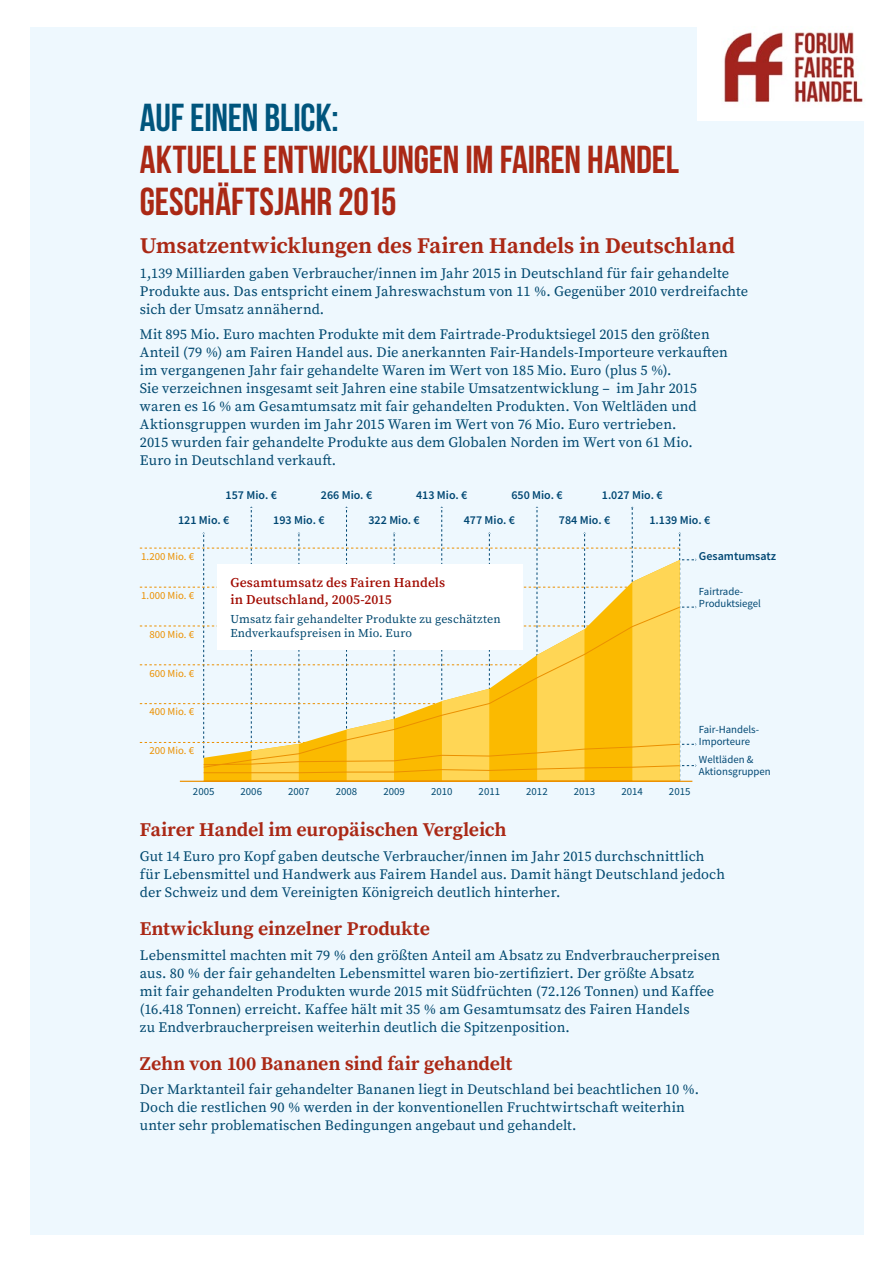
<style>
.page{position:relative;width:893px;height:1263px;background:#fff}
.page>*{position:absolute;margin:0;border:0;box-sizing:border-box;transform-origin:0 0}
.t1{font:39px/42px "Bebas Neue";letter-spacing:-.005em;color:#aa2815}
.t2{font:39px "Bebas Neue";letter-spacing:-.005em;color:#00557d}
.t3{font:700 22.5px "Source Serif Pro";letter-spacing:-.01em;color:#aa2815}
.t4{font:700 19.5px "Source Serif Pro";letter-spacing:-.01em;color:#aa2815}
.t5{font:14.4px/18px "Source Serif Pro";letter-spacing:.005em;color:#00486f}
.t6{font:600 13.5px/17.2px "Source Serif Pro";letter-spacing:.005em;color:#a10b02}
.t7{font:600 12px/25.2px "Source Sans Pro";color:#004773}
.t8{font:12px/14.4px "Source Serif Pro";letter-spacing:.015em;color:#00486f}
.t9{font:10.8px/12px "Source Sans Pro";color:#004773}
.t10{font:10.8px "Source Sans Pro";color:#eb9000}
.t11{font:10.8px "Source Sans Pro";color:#004971}
</style>
<div class="page">
<div style="left:30px;top:28px;width:833px;height:1207px;background:#eef8fe"></div>
<div style="left:698px;top:13px;width:191px;height:108px;background:#fff"></div>
<img style="left:724px;top:32px;width:140px;height:71px">
<svg style="left:140px;top:507px;width:556px;height:275px"></svg>
<div style="left:218px;top:564px;width:305px;height:86px;background:#fff"></div>
<h1 class="t2" style="left:140px;top:96px;width:200px">AUF EINEN BLICK:</h1>
<h1 class="t1" style="left:140px;top:138px;width:541px">AKTUELLE ENTWICKLUNGEN IM FAIREN HANDEL<br>GESCHÄFTSJAHR 2015</h1>
<h2 class="t3" style="left:140px;top:232px;width:597px">Umsatzentwicklungen des Fairen Handels in Deutschland</h2>
<p class="t5" style="left:140px;top:265px;width:610px">1,139 Milliarden gaben Verbraucher/innen im Jahr 2015 in Deutschland für fair gehandelte<br>Produkte aus. Das entspricht einem Jahreswachstum von 11 %. Gegenüber 2010 verdreifachte sich der Umsatz annähernd.</p>
<p class="t5" style="left:140px;top:325px;width:589px">Mit 895 Mio. Euro machten Produkte mit dem Fairtrade-Produktsiegel 2015 den größten Anteil (79 %) am Fairen Handel aus. Die anerkannten Fair-Handels-Importeure verkauften im vergangenen Jahr fair gehandelte Waren im Wert von 185 Mio. Euro (plus 5 %).<br>Sie verzeichnen insgesamt seit Jahren eine stabile Umsatzentwicklung – im Jahr 2015 waren es 16 % am Gesamtumsatz mit fair gehandelten Produkten. Von Weltläden und Aktionsgruppen wurden im Jahr 2015 Waren im Wert von 76 Mio. Euro vertrieben.<br>2015 wurden fair gehandelte Produkte aus dem Globalen Norden im Wert von 61 Mio.<br>Euro in Deutschland verkauft.</p>
<p class="t7" style="left:178px;top:482px;width:100px;text-indent:48px">157 Mio. €<br>121 Mio. €</p>
<p class="t7" style="left:273px;top:482px;width:100px;text-indent:48px">266 Mio. €<br>193 Mio. €</p>
<p class="t7" style="left:368px;top:482px;width:100px;text-indent:48px">413 Mio. €<br>322 Mio. €</p>
<p class="t7" style="left:464px;top:482px;width:100px;text-indent:48px">650 Mio. €<br>477 Mio. €</p>
<p class="t7" style="left:559px;top:482px;width:105px;text-indent:43px">1.027 Mio. €<br>784 Mio. €</p>
<p class="t7" style="left:649px;top:507px;width:62px">1.139 Mio. €</p>
<p class="t10" style="left:141px;top:550px;width:54px">1.200 Mio. €</p>
<p class="t10" style="left:141px;top:588px;width:54px">1.000 Mio. €</p>
<p class="t10" style="left:149px;top:627px;width:46px">800 Mio. €</p>
<p class="t10" style="left:149px;top:666px;width:46px">600 Mio. €</p>
<p class="t6" style="left:230px;top:574px;width:216px">Gesamtumsatz des Fairen Handels in Deutschland, 2005-2015</p>
<p class="t8" style="left:230px;top:612px;width:272px">Umsatz fair gehandelter Produkte zu geschätzten<br>Endverkaufspreisen in Mio. Euro</p>
<p class="t7" style="left:699px;top:543px;width:79px">Gesamtumsatz</p>
<p class="t9" style="left:699px;top:586px;width:63px">Fairtrade-<br>Produktsiegel</p>
<p class="t10" style="left:149px;top:705px;width:46px">400 Mio. €</p>
<p class="t10" style="left:149px;top:744px;width:46px">200 Mio. €</p>
<p class="t11" style="left:193px;top:785px;width:23px">2005</p>
<p class="t11" style="left:241px;top:785px;width:23px">2006</p>
<p class="t11" style="left:288px;top:785px;width:23px">2007</p>
<p class="t11" style="left:336px;top:785px;width:23px">2008</p>
<p class="t11" style="left:383px;top:785px;width:23px">2009</p>
<p class="t11" style="left:431px;top:785px;width:23px">2010</p>
<p class="t11" style="left:479px;top:785px;width:23px">2011</p>
<p class="t11" style="left:526px;top:785px;width:23px">2012</p>
<p class="t11" style="left:574px;top:785px;width:23px">2013</p>
<p class="t11" style="left:621px;top:785px;width:23px">2014</p>
<p class="t11" style="left:669px;top:785px;width:23px">2015</p>
<p class="t9" style="left:699px;top:723px;width:62px">Fair-Handels-<br>Importeure</p>
<p class="t9" style="left:699px;top:754px;width:73px">Weltläden &amp;<br>Aktionsgruppen</p>
<h3 class="t4" style="left:140px;top:818px;width:368px">Fairer Handel im europäischen Vergleich</h3>
<p class="t5" style="left:140px;top:848px;width:587px">Gut 14 Euro pro Kopf gaben deutsche Verbraucher/innen im Jahr 2015 durchschnittlich für Lebensmittel und Handwerk aus Fairem Handel aus. Damit hängt Deutschland jedoch der Schweiz und dem Vereinigten Königreich deutlich hinterher.</p>
<h3 class="t4" style="left:140px;top:917px;width:292px">Entwicklung einzelner Produkte</h3>
<p class="t5" style="left:140px;top:946px;width:582px">Lebensmittel machten mit 79 % den größten Anteil am Absatz zu Endverbraucherpreisen aus. 80 % der fair gehandelten Lebensmittel waren bio-zertifiziert. Der größte Absatz<br>mit fair gehandelten Produkten wurde 2015 mit Südfrüchten (72.126 Tonnen) und Kaffee (16.418 Tonnen) erreicht. Kaffee hält mit 35 % am Gesamtumsatz des Fairen Handels<br>zu Endverbraucherpreisen weiterhin deutlich die Spitzenposition.</p>
<h3 class="t4" style="left:140px;top:1051px;width:374px">Zehn von 100 Bananen sind fair gehandelt</h3>
<p class="t5" style="left:140px;top:1081px;width:561px">Der Marktanteil fair gehandelter Bananen liegt in Deutschland bei beachtlichen 10 %.<br>Doch die restlichen 90 % werden in der konventionellen Fruchtwirtschaft weiterhin unter sehr problematischen Bedingungen angebaut und gehandelt.</p>
</div>
